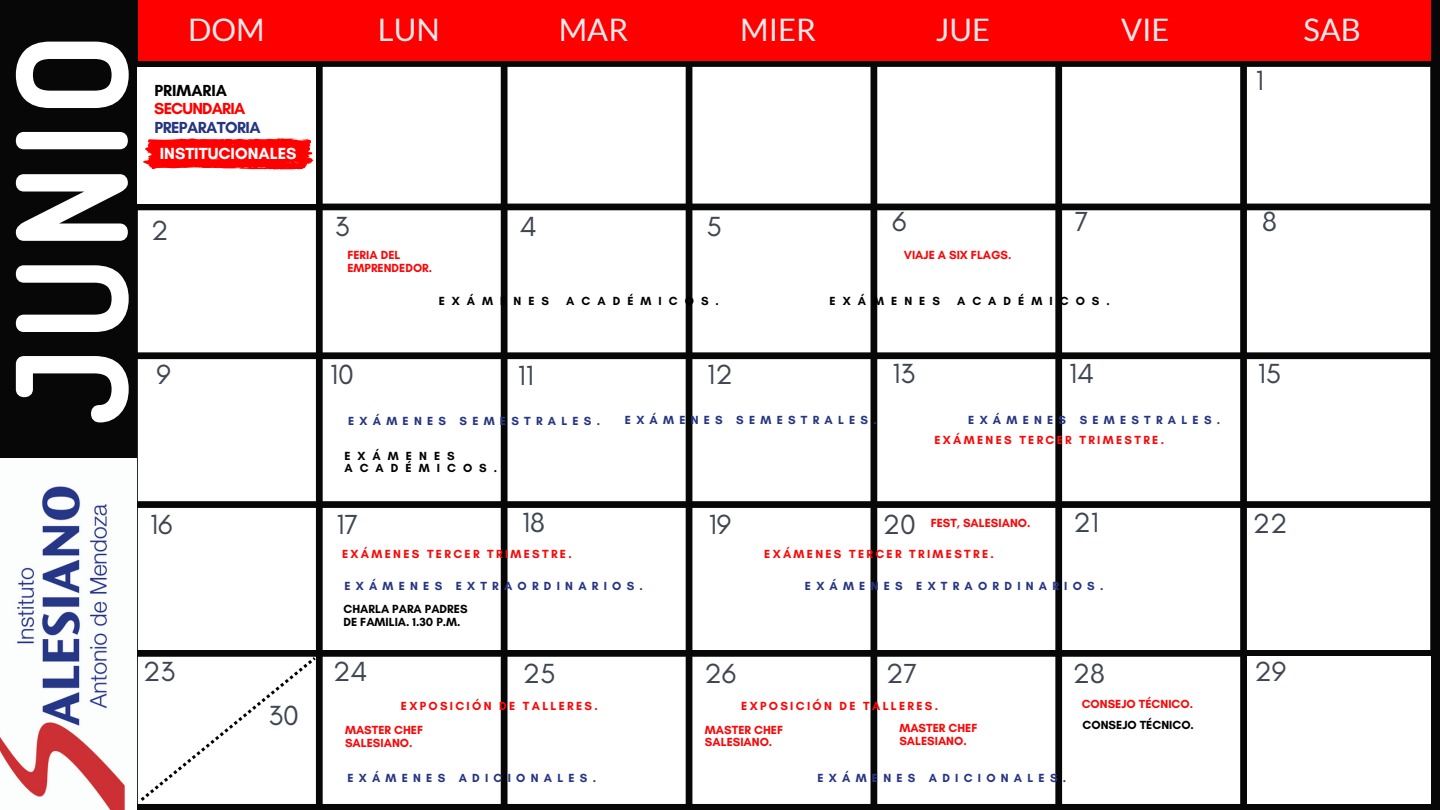
<style>
.page{position:relative;width:1440px;height:810px;background:#080707}
.page>*{position:absolute;margin:0;border:0;box-sizing:border-box;transform-origin:0 0}
.t1{font:31px "Lato";color:#fde8e9}
.t2{font:28.2px "Glacial Indifference";color:#3f4652}
.t3{font:700 16.4px "Glacial Indifference";color:#fff}
.t4{font:700 16.3px "Glacial Indifference";letter-spacing:-.035em;color:#263582}
.t5{font:700 16.3px "Glacial Indifference";letter-spacing:-.05em;color:#f00}
.t6{font:700 16.3px "Glacial Indifference";color:#000}
.t7{font:700 12px "Glacial Indifference";letter-spacing:.435em;color:#263582}
.t8{font:700 12px/12.8px "Glacial Indifference";color:#f80909}
.t9{font:700 12px "Glacial Indifference";letter-spacing:.19em;color:#f80909}
.t10{font:700 12px "Glacial Indifference";letter-spacing:.585em;color:#000}
.t11{font:700 12px/12.8px "Glacial Indifference";color:#000}
</style>
<div class="page">
<img style="left:0;top:459px;width:137px;height:351px">
<div style="left:138px;top:67px;width:178px;height:137px;background:#fff"></div>
<div style="left:150px;top:210px;width:166px;height:142px;background:#fff"></div>
<div style="left:138px;top:359px;width:178px;height:142px;background:#fff"></div>
<div style="left:138px;top:508px;width:178px;height:142px;background:#fff"></div>
<div style="left:323px;top:67px;width:178px;height:137px;background:#fff"></div>
<div style="left:323px;top:210px;width:178px;height:142px;background:#fff"></div>
<div style="left:323px;top:359px;width:178px;height:142px;background:#fff"></div>
<div style="left:323px;top:508px;width:178px;height:142px;background:#fff"></div>
<div style="left:323px;top:657px;width:178px;height:147px;background:#fff"></div>
<div style="left:508px;top:67px;width:178px;height:137px;background:#fff"></div>
<div style="left:508px;top:210px;width:178px;height:142px;background:#fff"></div>
<div style="left:508px;top:359px;width:178px;height:142px;background:#fff"></div>
<div style="left:508px;top:508px;width:178px;height:142px;background:#fff"></div>
<div style="left:508px;top:657px;width:178px;height:147px;background:#fff"></div>
<div style="left:692px;top:67px;width:179px;height:137px;background:#fff"></div>
<div style="left:692px;top:210px;width:179px;height:142px;background:#fff"></div>
<div style="left:692px;top:359px;width:179px;height:142px;background:#fff"></div>
<div style="left:692px;top:508px;width:179px;height:142px;background:#fff"></div>
<div style="left:692px;top:657px;width:179px;height:147px;background:#fff"></div>
<div style="left:877px;top:67px;width:178px;height:137px;background:#fff"></div>
<div style="left:877px;top:210px;width:178px;height:142px;background:#fff"></div>
<div style="left:877px;top:359px;width:178px;height:142px;background:#fff"></div>
<div style="left:877px;top:508px;width:178px;height:142px;background:#fff"></div>
<div style="left:877px;top:657px;width:178px;height:147px;background:#fff"></div>
<div style="left:1062px;top:67px;width:178px;height:137px;background:#fff"></div>
<div style="left:1062px;top:210px;width:178px;height:142px;background:#fff"></div>
<div style="left:1062px;top:359px;width:178px;height:142px;background:#fff"></div>
<div style="left:1062px;top:508px;width:178px;height:142px;background:#fff"></div>
<div style="left:1062px;top:657px;width:178px;height:147px;background:#fff"></div>
<div style="left:1247px;top:67px;width:183px;height:137px;background:#fff"></div>
<div style="left:1247px;top:210px;width:183px;height:142px;background:#fff"></div>
<div style="left:1247px;top:359px;width:183px;height:142px;background:#fff"></div>
<div style="left:1247px;top:508px;width:183px;height:142px;background:#fff"></div>
<div style="left:1247px;top:657px;width:183px;height:147px;background:#fff"></div>
<div style="left:138px;top:0;width:1292px;height:60px;background:#f00"></div>
<svg style="left:150px;top:138px;width:163px;height:32px;background:#ff1b1b"></svg>
<svg style="left:15px;top:41px;width:135px;height:388px"></svg>
<div style="left:138px;top:657px;width:178px;height:147px;background:#fff"></div>
<h2 class="t1" style="left:188px;top:10px;width:78px">DOM</h2>
<h2 class="t1" style="left:378px;top:10px;width:64px">LUN</h2>
<p class="t1" style="left:559px;top:10px;width:71px">MAR</p>
<h2 class="t1" style="left:740px;top:10px;width:78px">MIER</h2>
<p class="t1" style="left:936px;top:10px;width:56px">JUE</p>
<p class="t1" style="left:1121px;top:10px;width:50px">VIE</p>
<p class="t1" style="left:1303px;top:10px;width:59px">SAB</p>
<h3 class="t6" style="left:154px;top:80px;width:74px">PRIMARIA</h3>
<h3 class="t5" style="left:154px;top:98px;width:93px">SECUNDARIA</h3>
<h3 class="t4" style="left:155px;top:118px;width:108px">PREPARATORIA</h3>
<h3 class="t3" style="left:160px;top:143px;width:138px">INSTITUCIONALES</h3>
<p class="t2" style="left:1256px;top:63px;width:10px">1</p>
<p class="t2" style="left:151px;top:213px;width:19px">2</p>
<p class="t2" style="left:335px;top:210px;width:16px">3</p>
<p class="t2" style="left:520px;top:210px;width:19px">4</p>
<p class="t2" style="left:706px;top:210px;width:17px">5</p>
<p class="t2" style="left:892px;top:204px;width:16px">6</p>
<p class="t2" style="left:1075px;top:204px;width:15px">7</p>
<p class="t2" style="left:1262px;top:204px;width:16px">8</p>
<p class="t8" style="left:347px;top:248px;width:86px">FERIA DEL<br>EMPRENDEDOR.</p>
<p class="t8" style="left:904px;top:248px;width:109px">VIAJE A SIX FLAGS.</p>
<p class="t10" style="left:439px;top:294px;width:112px">EXÁMENES</p>
<p class="t10" style="left:566px;top:294px;width:154px">ACADÉMICOS.</p>
<p class="t10" style="left:830px;top:294px;width:112px">EXÁMENES</p>
<p class="t10" style="left:957px;top:294px;width:154px">ACADÉMICOS.</p>
<p class="t2" style="left:156px;top:357px;width:16px">9</p>
<p class="t2" style="left:330px;top:357px;width:25px">10</p>
<p class="t2" style="left:518px;top:358px;width:18px">11</p>
<p class="t2" style="left:707px;top:357px;width:27px">12</p>
<p class="t2" style="left:892px;top:356px;width:24px">13</p>
<p class="t2" style="left:1069px;top:356px;width:27px">14</p>
<p class="t2" style="left:1258px;top:356px;width:25px">15</p>
<p class="t7" style="left:348px;top:413px;width:253px">EXÁMENES SEMESTRALES.</p>
<p class="t7" style="left:625px;top:413px;width:253px">EXÁMENES SEMESTRALES.</p>
<p class="t7" style="left:968px;top:413px;width:253px">EXÁMENES SEMESTRALES.</p>
<p class="t10" style="left:344px;top:448px;width:112px">EXÁMENES</p>
<p class="t10" style="left:344px;top:461px;width:154px">ACADÉMICOS.</p>
<p class="t2" style="left:150px;top:507px;width:24px">16</p>
<p class="t2" style="left:336px;top:507px;width:23px">17</p>
<p class="t2" style="left:522px;top:505px;width:24px">18</p>
<p class="t2" style="left:709px;top:507px;width:24px">19</p>
<p class="t9" style="left:934px;top:432px;width:231px">EXÁMENES TERCER TRIMESTRE.</p>
<h3 class="t2" style="left:883px;top:508px;width:35px">20</h3>
<h3 class="t2" style="left:1073px;top:505px;width:27px">21</h3>
<h3 class="t2" style="left:1253px;top:507px;width:36px">22</h3>
<p class="t8" style="left:931px;top:517px;width:101px">FEST, SALESIANO.</p>
<p class="t9" style="left:342px;top:547px;width:231px">EXÁMENES TERCER TRIMESTRE.</p>
<p class="t9" style="left:764px;top:547px;width:231px">EXÁMENES TERCER TRIMESTRE.</p>
<p class="t7" style="left:344px;top:578px;width:300px">EXÁMENES EXTRAORDINARIOS.</p>
<p class="t7" style="left:805px;top:578px;width:300px">EXÁMENES EXTRAORDINARIOS.</p>
<p class="t11" style="left:344px;top:603px;width:126px">CHARLA PARA PADRES<br>DE FAMILIA. 1.30 P.M.</p>
<p class="t2" style="left:143px;top:654px;width:33px">23</p>
<p class="t2" style="left:333px;top:654px;width:36px">24</p>
<p class="t2" style="left:523px;top:656px;width:34px">25</p>
<p class="t2" style="left:705px;top:656px;width:33px">26</p>
<p class="t2" style="left:886px;top:656px;width:33px">27</p>
<p class="t2" style="left:1073px;top:656px;width:34px">28</p>
<p class="t2" style="left:1254px;top:654px;width:33px">29</p>
<p class="t2" style="left:269px;top:698px;width:32px">30</p>
<h1 class="t8" style="left:1082px;top:698px;width:113px">CONSEJO TÉCNICO.</h1>
<p class="t11" style="left:1083px;top:719px;width:113px">CONSEJO TÉCNICO.</p>
<p class="t9" style="left:401px;top:699px;width:198px">EXPOSICIÓN DE TALLERES.</p>
<p class="t9" style="left:741px;top:699px;width:198px">EXPOSICIÓN DE TALLERES.</p>
<p class="t8" style="left:345px;top:724px;width:80px">MASTER CHEF<br>SALESIANO.</p>
<p class="t8" style="left:705px;top:723px;width:80px">MASTER CHEF<br>SALESIANO.</p>
<p class="t8" style="left:899px;top:722px;width:80px">MASTER CHEF<br>SALESIANO.</p>
<p class="t7" style="left:347px;top:771px;width:250px">EXÁMENES ADICIONALES.</p>
<p class="t7" style="left:818px;top:771px;width:250px">EXÁMENES ADICIONALES.</p>
</div>
